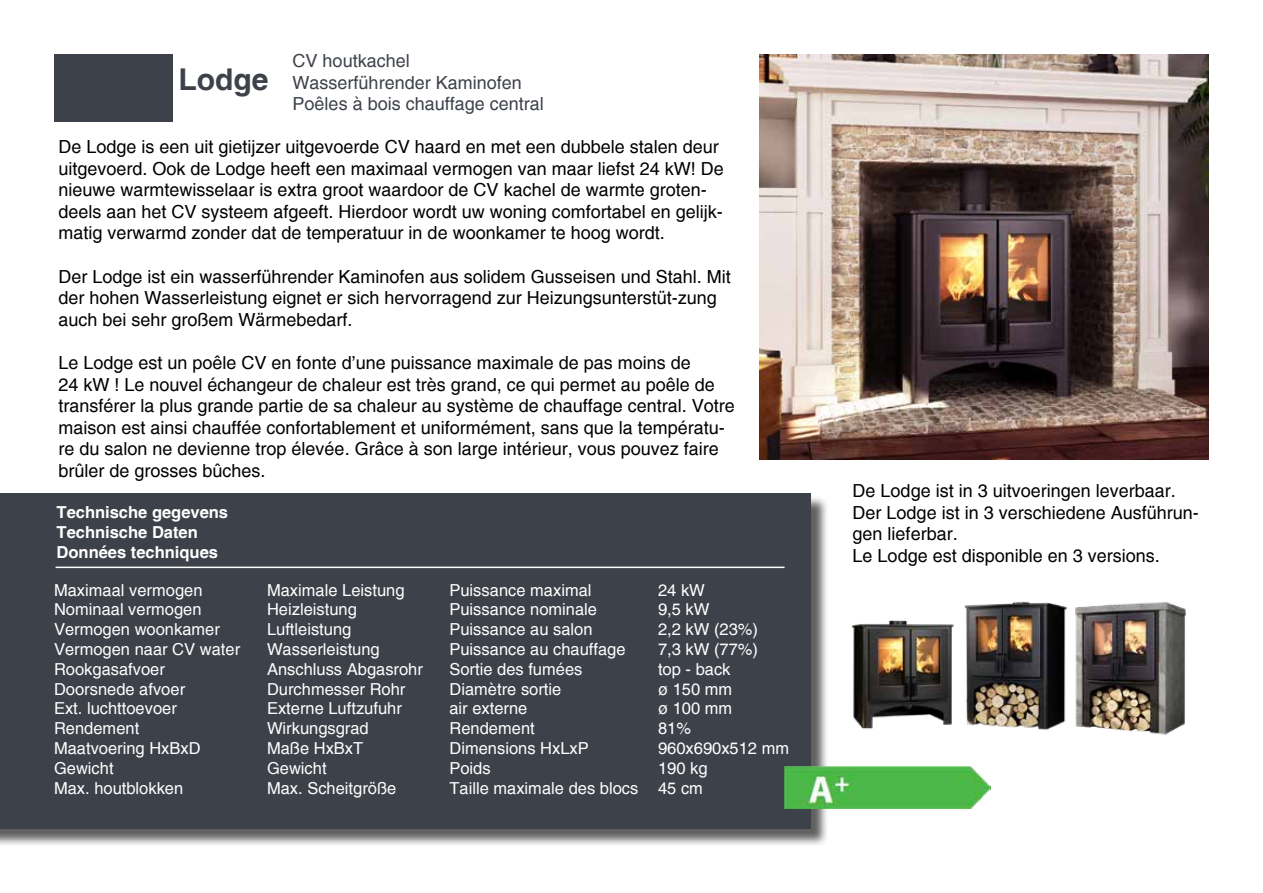
<style>
.page{position:relative;width:1263px;height:893px;background:#fff}
.page>*{position:absolute;margin:0;border:0;box-sizing:border-box;transform-origin:0 0}
.t1{font:700 30px "Helvetica";color:#3d414a}
.t2{font:18px/21.6px "Helvetica";color:#000}
.t3{font:18px/21.6px "Helvetica";color:#3d414a}
.t4{font:16.5px/19.8px "Helvetica";color:#fff}
.t5{font:700 16.5px/19.8px "Helvetica";color:#fff}
</style>
<div class="page">
<img style="left:759px;top:54px;width:450px;height:405px">
<img style="left:852px;top:620px;width:102px;height:109px">
<div style="left:54px;top:54px;width:118px;height:67px;background:#3d414a"></div>
<img style="left:964px;top:601px;width:95px;height:129px">
<img style="left:1059px;top:601px;width:127px;height:134px">
<div style="left:0;top:495px;width:829px;height:352px;background:#000;opacity:.63"></div>
<div style="left:0;top:493px;width:810px;height:335px;background:#3d414a"></div>
<hr style="left:56px;top:567px;width:728px;height:1px;background:#fff">
<img style="left:784px;top:767px;width:206px;height:41px">
<h1 class="t1" style="left:179px;top:61px;width:91px">Lodge</h1>
<p class="t3" style="left:293px;top:50px;width:253px">CV houtkachel<br>Wasserführender Kaminofen<br>Poêles à bois chauffage central</p>
<p class="t2" style="left:58px;top:136px;width:667px">De Lodge is een uit gietijzer uitgevoerde CV haard en met een dubbele stalen deur uitgevoerd. Ook de Lodge heeft een maximaal vermogen van maar liefst 24 kW! De nieuwe warmtewisselaar is extra groot waardoor de CV kachel de warmte groten&shy;deels aan het CV systeem afgeeft. Hierdoor wordt uw woning comfortabel en gelijk&shy;matig verwarmd zonder dat de temperatuur in de woonkamer te hoog wordt.</p>
<p class="t2" style="left:58px;top:266px;width:674px">Der Lodge ist ein wasserführender Kaminofen aus solidem Gusseisen und Stahl. Mit der hohen Wasserleistung eignet er sich hervorragend zur Heizungsunterstüt-zung auch bei sehr großem Wärmebedarf.</p>
<p class="t2" style="left:58px;top:352px;width:678px">Le Lodge est un poêle CV en fonte d’une puissance maximale de pas moins de<br>24 kW ! Le nouvel échangeur de chaleur est très grand, ce qui permet au poêle de transférer la plus grande partie de sa chaleur au système de chauffage central. Votre maison est ainsi chauffée confortablement et uniformément, sans que la températu&shy;re du salon ne devienne trop élevée. Grâce à son large intérieur, vous pouvez faire brûler de grosses bûches.</p>
<p class="t5" style="left:57px;top:502px;width:173px">Technische gegevens<br>Technische Daten<br>Données techniques</p>
<p class="t4" style="left:54px;top:580px;width:188px">Maximaal vermogen<br>Nominaal vermogen<br>Vermogen woonkamer<br>Vermogen naar CV water<br>Rookgasafvoer<br>Doorsnede afvoer<br>Ext. luchttoevoer<br>Rendement<br>Maatvoering HxBxD<br>Gewicht<br>Max. houtblokken</p>
<p class="t4" style="left:267px;top:580px;width:157px">Maximale Leistung<br>Heizleistung<br>Luftleistung<br>Wasserleistung<br>Anschluss Abgasrohr<br>Durchmesser Rohr<br>Externe Luftzufuhr<br>Wirkungsgrad<br>Maße HxBxT<br>Gewicht<br>Max. Scheitgröße</p>
<p class="t4" style="left:449px;top:580px;width:190px">Puissance maximal<br>Puissance nominale<br>Puissance au salon<br>Puissance au chauffage<br>Sortie des fumées<br>Diamètre sortie<br>air externe<br>Rendement<br>Dimensions HxLxP<br>Poids<br>Taille maximale des blocs</p>
<p class="t4" style="left:658px;top:580px;width:133px">24 kW<br>9,5 kW<br>2,2 kW (23%)<br>7,3 kW (77%)<br>top - back<br>ø 150 mm<br>ø 100 mm<br>81%<br>960x690x512 mm<br>190 kg<br>45 cm</p>
<p class="t2" style="left:853px;top:480px;width:348px">De Lodge ist in 3 uitvoeringen leverbaar.<br>Der Lodge ist in 3 verschiedene Ausführun&shy;gen lieferbar.<br>Le Lodge est disponible en 3 versions.</p>
</div>
